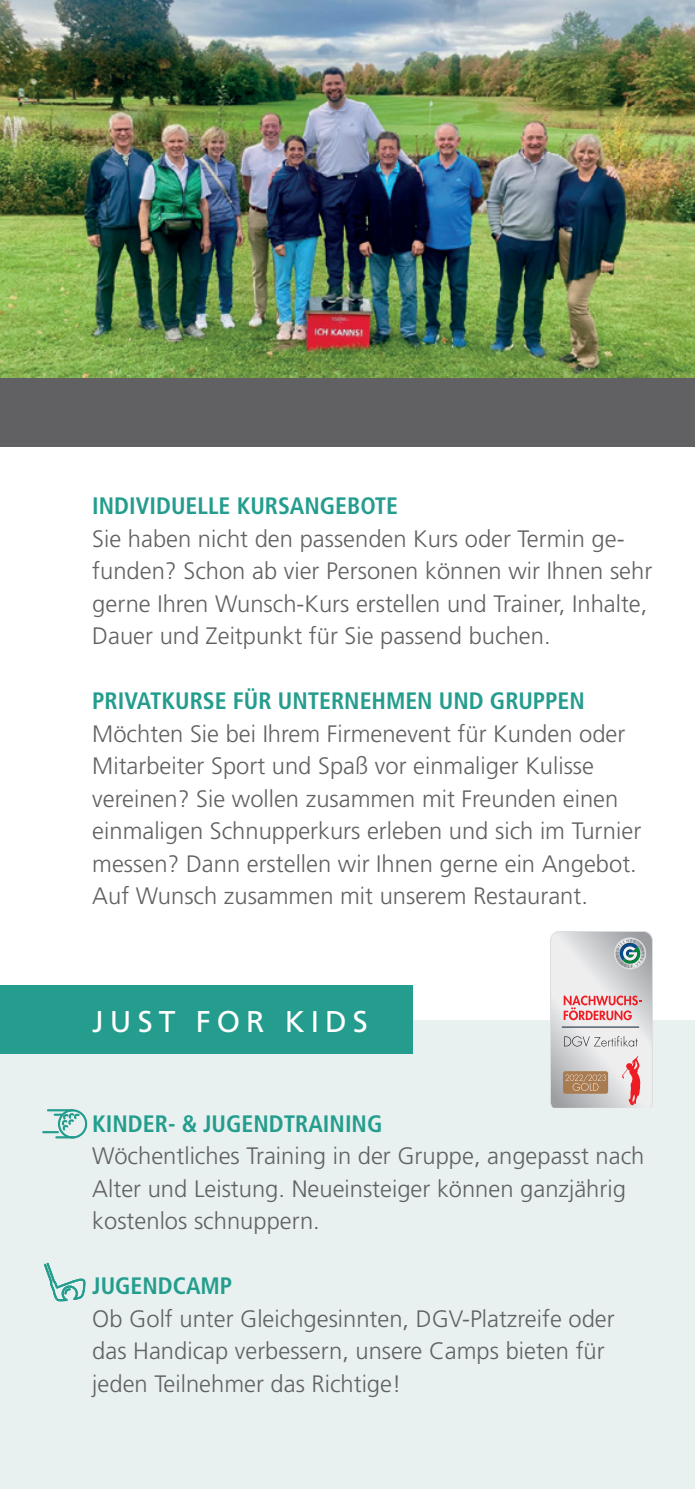
<style>
.page{position:relative;width:695px;height:1489px;background:#fff}
.page>*{position:absolute;margin:0;border:0;box-sizing:border-box;transform-origin:0 0}
.t1{font:30px "Frutiger LT Std";letter-spacing:.2em;color:#fff}
.t2{font:300 23.75px/32.5px "Frutiger LT Std";color:#616164}
.t3{font:700 condensed 23.75px "Frutiger LT Pro";color:#249d8e}
</style>
<div class="page">
<img style="left:0;top:0;width:694px;height:378px">
<div style="left:0;top:378px;width:694px;height:68px;background:#616164"></div>
<div style="left:0;top:1020px;width:694px;height:468px;background:#e8f1ef"></div>
<div style="left:0;top:985px;width:412px;height:68px;background:#249d8e"></div>
<svg style="left:550px;top:931px;width:102px;height:176px"></svg>
<svg style="left:42px;top:1109px;width:45px;height:29px"></svg>
<svg style="left:44px;top:1262px;width:41px;height:39px"></svg>
<p class="t3" style="left:92px;top:492px;width:307px">INDIVIDUELLE KURSANGEBOTE</p>
<p class="t2" style="left:92px;top:522px;width:561px">Sie haben nicht den passenden Kurs oder Termin ge&shy;funden? Schon ab vier Personen können wir Ihnen sehr gerne Ihren Wunsch-Kurs erstellen und Trainer, Inhalte, Dauer und Zeitpunkt für Sie passend buchen.</p>
<p class="t3" style="left:92px;top:687px;width:494px">PRIVATKURSE FÜR UNTERNEHMEN UND GRUPPEN</p>
<p class="t2" style="left:92px;top:717px;width:550px">Möchten Sie bei Ihrem Firmenevent für Kunden oder Mitarbeiter Sport und Spaß vor einmaliger Kulisse vereinen? Sie wollen zusammen mit Freunden einen einmaligen Schnupperkurs erleben und sich im Turnier messen? Dann erstellen wir Ihnen gerne ein Angebot.<br>Auf Wunsch zusammen mit unserem Restaurant.</p>
<p class="t1" style="left:92px;top:1003px;width:277px">JUST FOR KIDS</p>
<p class="t3" style="left:92px;top:1109px;width:291px">KINDER- &amp; JUGENDTRAINING</p>
<p class="t2" style="left:92px;top:1140px;width:553px">Wöchentliches Training in der Gruppe, angepasst nach<br>Alter und Leistung. Neueinsteiger können ganzjährig kostenlos schnuppern.</p>
<p class="t3" style="left:92px;top:1271px;width:141px">JUGENDCAMP</p>
<p class="t2" style="left:92px;top:1302px;width:524px">Ob Golf unter Gleichgesinnten, DGV-Platzreife oder das Handicap verbessern, unsere Camps bieten für jeden Teilnehmer das Richtige!</p>
</div>
